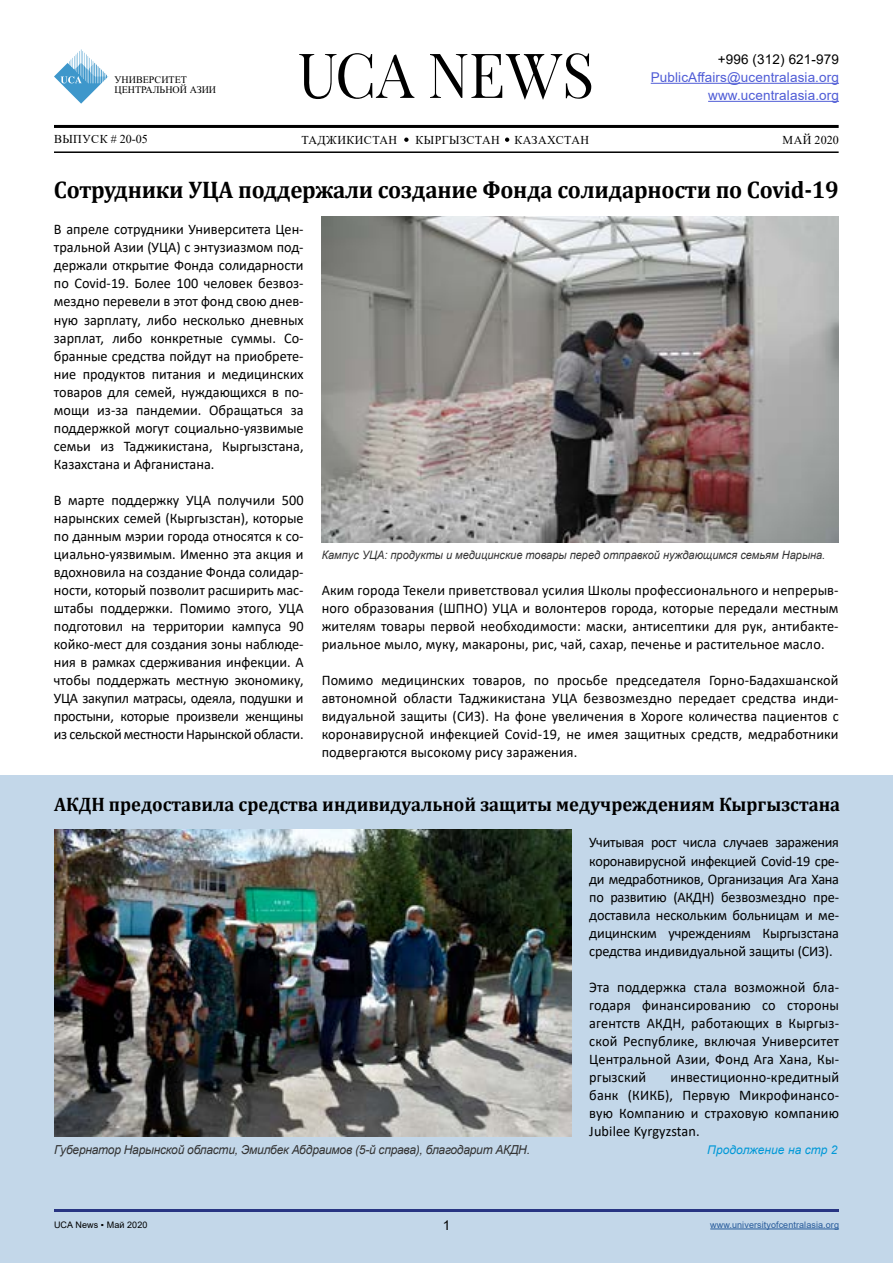
<style>
.page{position:relative;width:893px;height:1263px;background:#fff}
.page>*{position:absolute;margin:0;border:0;box-sizing:border-box;transform-origin:0 0}
.t1{font:700 24.15px "Cambria";letter-spacing:-.01em;color:#000;scale:.95 1}
.t2{font:700 19.5px "Cambria";color:#000;scale:.95 1}
.t3{font:14.7px/18px "Calibri";color:#000;text-align:justify}
.t4{font:13.5px/18px "Arial";letter-spacing:.01em;color:#4f5cd6;text-align:right}
.t5{font:13.5px "Arial";letter-spacing:.01em;color:#000}
.t6{font:italic 12.3px "Arial";letter-spacing:-.02em;color:#333}
.t7{font:12px "Times New Roman";letter-spacing:.035em;color:#000}
.t8{font:italic 12px "Arial";letter-spacing:.005em;color:#0098d7}
.t9{font:italic 11.55px "Arial";color:#333;scale:.95 1}
.t10{font:10.05px/10.1px "Times New Roman";color:#000}
.t11{font:9px "Arial";letter-spacing:.01em;color:#275b9b}
.t12{font:9px "Arial";letter-spacing:.01em;color:#000}
</style>
<div class="page">
<div style="left:0;top:775px;width:893px;height:488px;background:#c3d7e9"></div>
<svg style="left:299px;top:53px;width:292px;height:47px"></svg>
<svg style="left:54px;top:49px;width:55px;height:55px"></svg>
<hr style="left:54px;top:125px;width:785px;height:3px;background:#000">
<hr style="left:54px;top:151px;width:785px;height:2px;background:#000">
<hr style="left:54px;top:1209px;width:785px;height:2px;background:#283583">
<hr style="left:710px;top:1228px;width:129px;height:1px;background:#275b9b">
<img style="left:321px;top:216px;width:518px;height:327px">
<img style="left:54px;top:829px;width:517px;height:307px">
<hr style="left:651px;top:83px;width:188px;height:1px;background:#4f5cd6">
<hr style="left:708px;top:101px;width:131px;height:1px;background:#4f5cd6">
<svg style="left:404px;top:138px;width:5px;height:4px"></svg>
<svg style="left:505px;top:138px;width:4px;height:4px"></svg>
<p class="t10" style="left:114px;top:76px;width:103px">УНИВЕРСИТЕТ<br>ЦЕНТРАЛЬНОЙ АЗИИ</p>
<p class="t5" style="left:718px;top:50px;width:123px">+996 (312) 621-979</p>
<p class="t4" style="left:651px;top:68px;width:190px">PublicAffairs@ucentralasia.org www.ucentralasia.org</p>
<p class="t7" style="left:54px;top:131px;width:95px">ВЫПУСК # 20-05</p>
<p class="t7" style="left:783px;top:131px;width:58px">МАЙ 2020</p>
<p class="t7" style="left:301px;top:131px;width:97px">ТАДЖИКИСТАН</p>
<p class="t7" style="left:415px;top:131px;width:175px">КЫРГЫЗСТАН КАЗАХСТАН</p>
<h1 class="t1" style="left:54px;top:173px;width:828px">Сотрудники УЦА поддержали создание Фонда солидарности по Covid-19</h1>
<p class="t3" style="left:54px;top:220px;width:251px">В апреле сотрудники Университета Цен&shy;тральной Азии (УЦА) с энтузиазмом под&shy;держали открытие Фонда солидарности по Covid-19. Более 100 человек безвоз&shy;мездно перевели в этот фонд свою днев&shy;ную зарплату, либо несколько дневных зарплат, либо конкретные суммы. Со&shy;бранные средства пойдут на приобрете&shy;ние продуктов питания и медицинских товаров для семей, нуждающихся в по&shy;мощи из-за пандемии. Обращаться за поддержкой могут социально-уязвимые семьи из Таджикистана, Кыргызстана, Казахстана и Афганистана.</p>
<p class="t3" style="left:54px;top:491px;width:251px">В марте поддержку УЦА получили 500 нарынских семей (Кыргызстан), которые по данным мэрии города относятся к со&shy;циально-уязвимым. Именно эта акция и вдохновила на создание Фонда солидар&shy;ности, который позволит расширить мас&shy;штабы поддержки. Помимо этого, УЦА подготовил на территории кампуса 90 койко-мест для создания зоны наблюде&shy;ния в рамках сдерживания инфекции. А чтобы поддержать местную экономику, УЦА закупил матрасы, одеяла, подушки и простыни, которые произвели женщины из сельской местности Нарынской области.</p>
<p class="t9" style="left:322px;top:547px;width:532px">Кампус УЦА: продукты и медицинские товары перед отправкой нуждающимся семьям Нарына.</p>
<p class="t3" style="left:322px;top:581px;width:518px">Аким города Текели приветствовал усилия Школы профессионального и непрерыв&shy;ного образования (ШПНО) УЦА и волонтеров города, которые передали местным жителям товары первой необходимости: маски, антисептики для рук, антибакте&shy;риальное мыло, муку, макароны, рис, чай, сахар, печенье и растительное масло.</p>
<p class="t3" style="left:322px;top:671px;width:518px">Помимо медицинских товаров, по просьбе председателя Горно-Бадахшанской автономной области Таджикистана УЦА безвозмездно передает средства инди&shy;видуальной защиты (СИЗ). На фоне увеличения в Хороге количества пациентов с коронавирусной инфекцией Covid-19, не имея защитных средств, медработники подвергаются высокому рису заражения.</p>
<h2 class="t2" style="left:54px;top:791px;width:829px">АКДН предоставила средства индивидуальной защиты медучреждениям Кыргызстана</h2>
<p class="t6" style="left:54px;top:1142px;width:477px">Губернатор Нарынской области, Эмилбек Абдраимов (5-й справа), благодарит АКДН.</p>
<p class="t3" style="left:589px;top:833px;width:251px">Учитывая рост числа случаев заражения коронавирусной инфекцией Covid-19 сре&shy;ди медработников, Организация Ага Хана по развитию (АКДН) безвозмездно пре&shy;доставила нескольким больницам и ме&shy;дицинским учреждениям Кыргызстана средства индивидуальной защиты (СИЗ).</p>
<p class="t3" style="left:589px;top:977px;width:251px">Эта поддержка стала возможной бла&shy;годаря финансированию со стороны агентств АКДН, работающих в Кыргыз&shy;ской Республике, включая Университет Центральной Азии, Фонд Ага Хана, Кы&shy;ргызский</p>
<p class="t3" style="left:589px;top:1068px;width:251px;text-indent:81px">инвестиционно-кредитный банк (КИКБ), Первую Микрофинансо&shy;вую Компанию и страховую компанию Jubilee Kyrgyzstan.</p>
<p class="t8" style="left:707px;top:1142px;width:132px">Продолжение на стр 2</p>
<p class="t12" style="left:54px;top:1218px;width:95px">UCA News ▪ Май 2020</p>
<p class="t5" style="left:443px;top:1215px;width:9px">1</p>
<p class="t11" style="left:710px;top:1218px;width:130px">www.universityofcentralasia.org</p>
</div>
